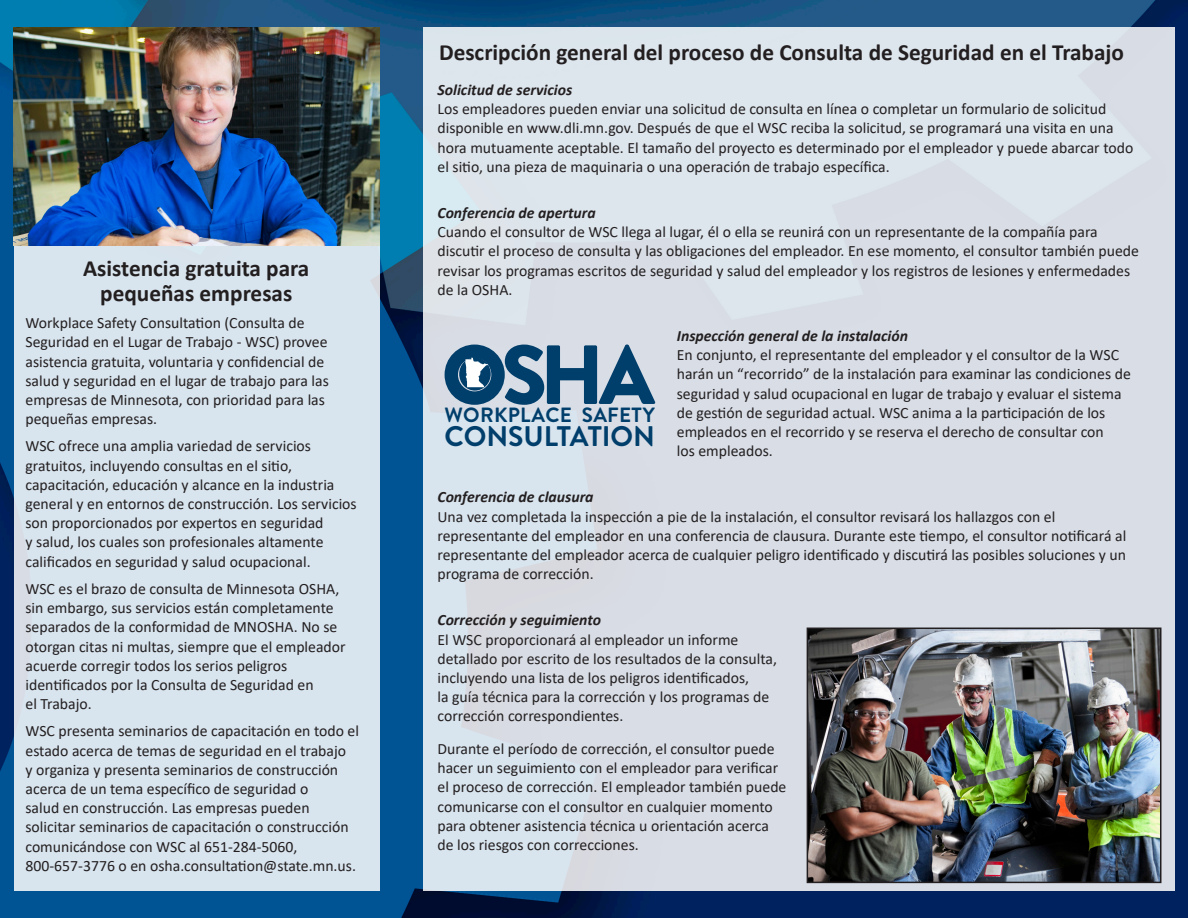
<style>
.page{position:relative;width:1188px;height:918px;background:#fff}
.page>*{position:absolute;margin:0;border:0;box-sizing:border-box;transform-origin:0 0}
.t1{font:700 28.35px "Brandon Grotesque";color:#003e6b}
.t2{font:700 23.25px/25.5px "Calibri";color:#231f20;text-align:center}
.t3{font:700 20.55px "Brandon Grotesque";letter-spacing:.015em;color:#003e6b}
.t4{font:15.75px/19.2px "Calibri";color:#231f20}
.s1{font-weight:700;font-style:italic}
</style>
<div class="page">
<img style="left:0;top:0;width:1188px;height:918px">
<div style="left:423px;top:27px;width:751px;height:863px;background:#d8dde6"></div>
<div style="left:14px;top:27px;width:366px;height:863px;background:#d8e4ee"></div>
<img style="left:810px;top:631px;width:348px;height:249px">
<div style="left:807px;top:628px;width:354px;height:255px;border:2px solid #231f20"></div>
<img style="left:13px;top:27px;width:366px;height:218px">
<svg style="left:445px;top:345px;width:211px;height:60px"></svg>
<p class="t2" style="left:83px;top:255px;width:228px">Asistencia gratuita para pequeñas empresas</p>
<p class="t4" style="left:26px;top:313px;width:305px">Workplace Safety Consultation (Consulta de Seguridad en el Lugar de Trabajo - WSC) provee asistencia gratuita, voluntaria y confidencial de salud y seguridad en el lugar de trabajo para las empresas de Minnesota, con prioridad para las pequeñas empresas.</p>
<p class="t4" style="left:26px;top:436px;width:333px">WSC ofrece una amplia variedad de servicios gratuitos, incluyendo consultas en el sitio, capacitación, educación y alcance en la industria general y en entornos de construcción. Los servicios son proporcionados por expertos en seguridad<br>y salud, los cuales son profesionales altamente calificados en seguridad y salud ocupacional.</p>
<p class="t4" style="left:26px;top:579px;width:322px">WSC es el brazo de consulta de Minnesota OSHA, sin embargo, sus servicios están completamente separados de la conformidad de MNOSHA. No se otorgan citas ni multas, siempre que el empleador acuerde corregir todos los serios peligros identificados por la Consulta de Seguridad en<br>el Trabajo.</p>
<p class="t4" style="left:26px;top:721px;width:335px">WSC presenta seminarios de capacitación en todo el estado acerca de temas de seguridad en el trabajo<br>y organiza y presenta seminarios de construcción acerca de un tema específico de seguridad o<br>salud en construcción. Las empresas pueden solicitar seminarios de capacitación o construcción comunicándose con WSC al 651-284-5060, 800‑657-3776 o en osha.consultation@state.mn.us.</p>
<p class="t2" style="left:439px;top:39px;width:687px">Descripción general del proceso de Consulta de Seguridad en el Trabajo</p>
<p class="t4" style="left:438px;top:80px;width:697px"><span class="s1">Solicitud de servicios<br></span>Los empleadores pueden enviar una solicitud de consulta en línea o completar un formulario de solicitud disponible en www.dli.mn.gov. Después de que el WSC reciba la solicitud, se programará una visita en una hora mutuamente aceptable. El tamaño del proyecto es determinado por el empleador y puede abarcar todo el sitio, una pieza de maquinaria o una operación de trabajo específica.</p>
<p class="t4" style="left:438px;top:203px;width:703px"><span class="s1">Conferencia de apertura<br></span>Cuando el consultor de WSC llega al lugar, él o ella se reunirá con un representante de la compañía para discutir el proceso de consulta y las obligaciones del empleador. En ese momento, el consultor también puede revisar los programas escritos de seguridad y salud del empleador y los registros de lesiones y enfermedades de la OSHA.</p>
<p class="t4" style="left:677px;top:326px;width:456px"><span class="s1">Inspección general de la instalación<br></span>En conjunto, el representante del empleador y el consultor de la WSC harán un “recorrido” de la instalación para examinar las condiciones de seguridad y salud ocupacional en lugar de trabajo y evaluar el sistema de gestión de seguridad actual. WSC anima a la participación de los empleados en el recorrido y se reserva el derecho de consultar con<br>los empleados.</p>
<p class="t4" style="left:438px;top:487px;width:690px"><span class="s1">Conferencia de clausura<br></span>Una vez completada la inspección a pie de la instalación, el consultor revisará los hallazgos con el representante del empleador en una conferencia de clausura. Durante este tiempo, el consultor notificará al representante del empleador acerca de cualquier peligro identificado y discutirá las posibles soluciones y un programa de corrección.</p>
<p class="t4" style="left:438px;top:610px;width:341px"><span class="s1">Corrección y seguimiento<br></span>El WSC proporcionará al empleador un informe detallado por escrito de los resultados de la consulta, incluyendo una lista de los peligros identificados,<br>la guía técnica para la corrección y los programas de corrección correspondientes.</p>
<p class="t4" style="left:438px;top:739px;width:350px">Durante el período de corrección, el consultor puede hacer un seguimiento con el empleador para verificar el proceso de corrección. El empleador también puede comunicarse con el consultor en cualquier momento para obtener asistencia técnica u orientación acerca de los riesgos con correcciones.</p>
<p class="t3" style="left:445px;top:401px;width:212px">WORKPLACE SAFETY</p>
<p class="t1" style="left:445px;top:416px;width:212px">CONSULTATION</p>
</div>
